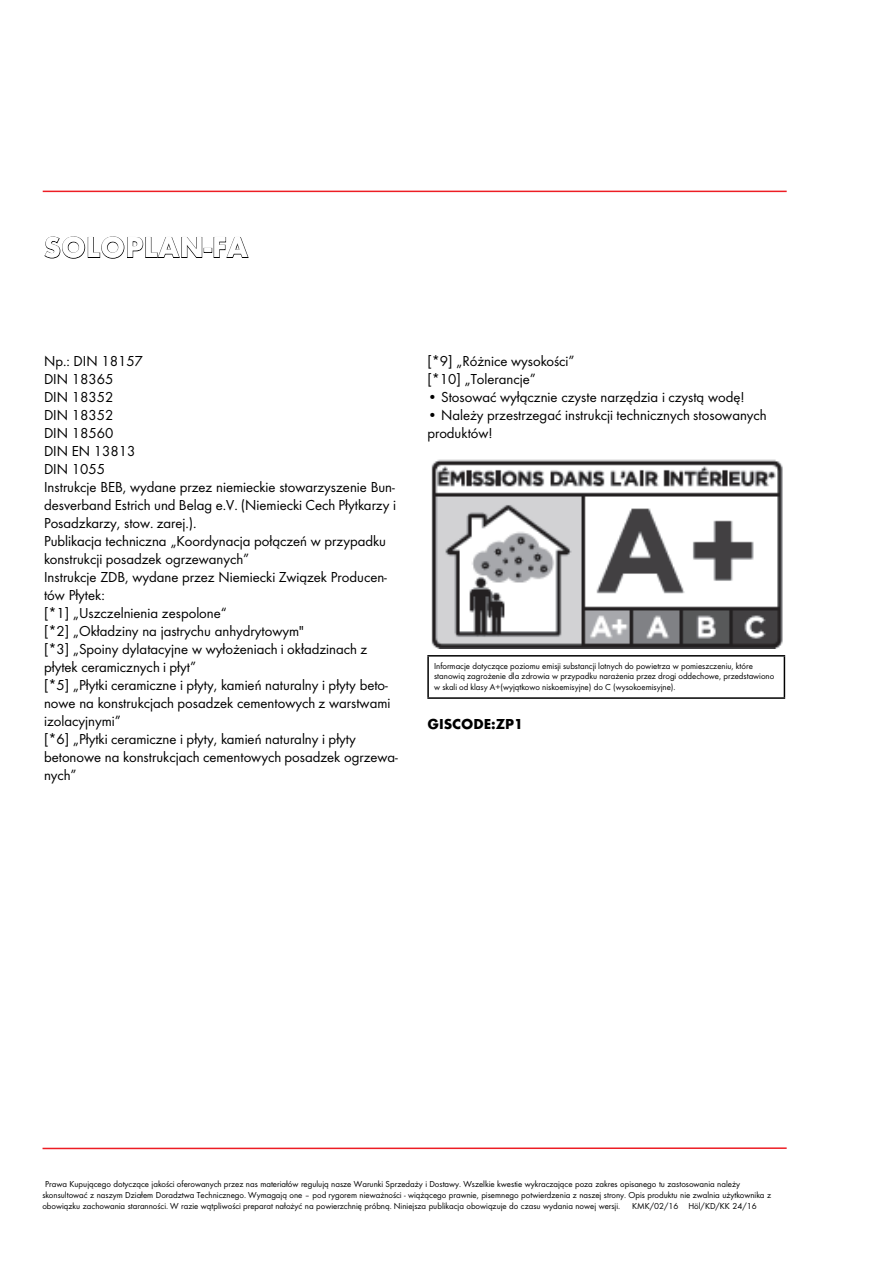
<style>
.page{position:relative;width:893px;height:1263px;background:#fff}
.page>*{position:absolute;margin:0;border:0;box-sizing:border-box;transform-origin:0 0}
.t1{font:700 30px "Futura TOT";letter-spacing:.01em;color:#fff}
.t2{font:15px/18px "Futura TOT Boo";color:#000}
.t3{font:700 15px "Futura TOT";color:#000}
.t4{font:9px/10.8px "Futura TOT Boo";color:#000}
</style>
<div class="page">
<hr style="left:43px;top:191px;width:744px;height:1px;background:#ed1d24">
<hr style="left:43px;top:1147px;width:744px;height:2px;background:#ed1d24">
<svg style="left:44px;top:236px;width:158px;height:23px"></svg>
<div style="left:204px;top:248px;width:8px;height:5px;border:1px solid #000"></div>
<svg style="left:213px;top:237px;width:36px;height:21px"></svg>
<img style="left:431px;top:459px;width:352px;height:190px">
<hr style="left:427px;top:655px;width:358px;height:1px;background:#000">
<hr style="left:427px;top:656px;width:2px;height:41px;background:#000">
<hr style="left:784px;top:656px;width:1px;height:41px;background:#000">
<hr style="left:427px;top:697px;width:358px;height:2px;background:#000">
<h1 class="t1" style="left:44px;top:229px;width:206px">SOLOPLAN-FA</h1>
<p class="t2" style="left:44px;top:352px;width:355px">Np.: DIN 18157<br>DIN 18365<br>DIN 18352<br>DIN 18352<br>DIN 18560<br>DIN EN 13813<br>DIN 1055<br>Instrukcje BEB, wydane przez niemieckie stowarzyszenie Bun&shy;desverband Estrich und Belag e.V. (Niemiecki Cech Płytkarzy i Posadzkarzy, stow. zarej.).<br>Publikacja techniczna „Koordynacja połączeń w przypadku konstrukcji posadzek ogrzewanych”<br>Instrukcje ZDB, wydane przez Niemiecki Związek Producen&shy;tów Płytek:<br>[*1] „Uszczelnienia zespolone“<br>[*2] „Okładziny na jastrychu anhydrytowym"<br>[*3] „Spoiny dylatacyjne w wyłożeniach i okładzinach z płytek ceramicznych i płyt”<br>[*5] „Płytki ceramiczne i płyty, kamień naturalny i płyty beto&shy;nowe na konstrukcjach posadzek cementowych z warstwami izolacyjnymi”<br>[*6] „Płytki ceramiczne i płyty, kamień naturalny i płyty betonowe na konstrukcjach cementowych posadzek ogrzewa&shy;nych”</p>
<p class="t2" style="left:427px;top:352px;width:149px">[*9] „Różnice wysokości” [*10] „Tolerancje”</p>
<p class="t2" style="left:427px;top:388px;width:319px">• Stosować wyłącznie czyste narzędzia i czystą wodę!</p>
<p class="t2" style="left:427px;top:406px;width:341px">• Należy przestrzegać instrukcji technicznych stosowanych produktów!</p>
<p class="t4" style="left:434px;top:660px;width:342px">Informacje dotyczące poziomu emisji substancji lotnych do powietrza w pomieszczeniu, które stanowią zagrożenie dla zdrowia w przypadku narażenia przez drogi oddechowe, przedstawiono w skali od klasy A+(wyjątkowo niskoemisyjne) do C (wysokoemisyjne).</p>
<p class="t3" style="left:427px;top:714px;width:97px">GISCODE:ZP1</p>
<p class="t4" style="left:42px;top:1179px;width:730px;text-indent:3px">Prawa Kupującego dotyczące jakości oferowanych przez nas materiałów regulują nasze Warunki Sprzedaży i Dostawy. Wszelkie kwestie wykraczające poza zakres opisanego tu zastosowania należy skonsultować z naszym Działem Doradztwa Technicznego. Wymagają one – pod rygorem nieważności - wiążącego prawnie, pisemnego potwierdzenia z naszej strony. Opis produktu nie zwalnia użytkownika z obowiązku zachowania staranności. W razie wątpliwości preparat nałożyć na powierzchnię próbną. Niniejsza publikacja obowiązuje do czasu wydania nowej wersji.</p>
<p class="t4" style="left:632px;top:1200px;width:126px">KMK/02/16 Höl/KD/KK 24/16</p>
</div>
